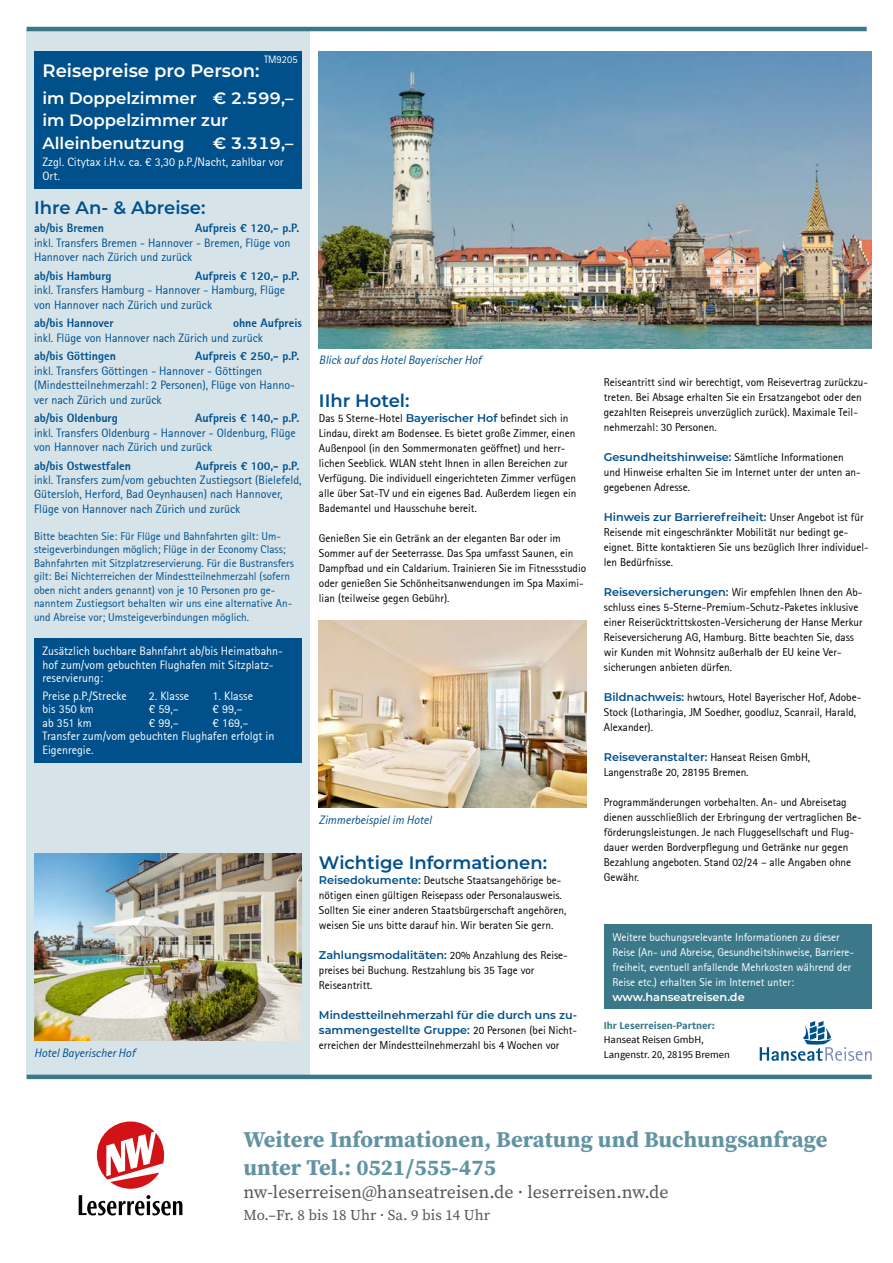
<style>
.page{position:relative;width:893px;height:1263px;background:#fff}
.page>*{position:absolute;margin:0;border:0;box-sizing:border-box;transform-origin:0 0}
.t1{font:700 22.5px/28.5px "Source Serif Pro";letter-spacing:.005em;color:#6293a2}
.t2{font:18px "Source Serif Pro";color:#575756}
.t3{font:600 18px "Montserrat";color:#00508c}
.t4{font:600 18px "Montserrat";color:#fff}
.t5{font:600 16.5px/22.5px "Montserrat";color:#fff}
.t6{font:15px "Source Serif Pro";color:#575756}
.t7{font:12px/14.4px "Rotis Sans Serif";color:#00508c}
.t8{font:12px/13.5px "Rotis Sans Serif";color:#fff}
.t9{font:800 12px "Rotis Sans Serif";color:#00508c}
.t10{font:italic 12px "Rotis Sans Serif";color:#00508c}
.t11{font:11.25px/15px "Rotis Sans Serif";color:#000}
.t12{font:11.25px/13.5px "Rotis Sans Serif";color:#00508c}
.t13{font:11.25px/15px "Rotis Sans Serif";color:#fff}
.t14{font:600 11.25px/15px "Montserrat";color:#00508c}
.t15{font:600 11.25px "Montserrat";color:#fff}
.t16{font:10.5px/14.4px "Source Sans Pro";color:#000}
.t17{font:700 10.5px "Source Sans Pro";color:#3b798a}
.t18{font:10.5px "Rotis Sans Serif";color:#fff}
.s1{font-family:"Montserrat";font-weight:600;color:#00508c}
.s2{font-family:"Rotis Sans Serif";font-weight:400;color:#000}
</style>
<div class="page">
<div style="left:604px;top:924px;width:268px;height:85px;background:#3b798a"></div>
<div style="left:27px;top:31px;width:283px;height:1046px;background:#d6e3e9"></div>
<hr style="left:27px;top:1075px;width:845px;height:4px;background:#3b798a">
<hr style="left:27px;top:27px;width:840px;height:4px;background:#3b798a">
<svg style="left:79px;top:1195px;width:103px;height:20px"></svg>
<svg style="left:97px;top:1121px;width:67px;height:68px"></svg>
<svg style="left:760px;top:1021px;width:112px;height:40px"></svg>
<div style="left:34px;top:51px;width:268px;height:137px;background:#00508c"></div>
<div style="left:34px;top:638px;width:268px;height:124px;background:#00508c"></div>
<img style="left:34px;top:853px;width:268px;height:187px">
<img style="left:319px;top:620px;width:268px;height:187px">
<img style="left:319px;top:51px;width:553px;height:298px">
<p class="t18" style="left:264px;top:53px;width:35px">TM9205</p>
<h2 class="t4" style="left:43px;top:58px;width:219px">Reisepreise pro Person:</h2>
<h3 class="t5" style="left:43px;top:86px;width:252px">im Doppelzimmer € 2.599,– im Doppelzimmer zur<br>Alleinbenutzung</h3>
<h3 class="t5" style="left:213px;top:131px;width:82px">€ 3.319,–</h3>
<p class="t8" style="left:43px;top:156px;width:243px">Zzgl. Citytax i.H.v. ca. € 3,30 p.P./Nacht, zahlbar vor<br>Ort.</p>
<h2 class="t3" style="left:34px;top:195px;width:173px">Ihre An- &amp; Abreise:</h2>
<p class="t9" style="left:34px;top:221px;width:71px">ab/bis Bremen</p>
<p class="t9" style="left:195px;top:221px;width:106px">Aufpreis € 120,- p.P.</p>
<p class="t7" style="left:34px;top:235px;width:258px">inkl. Transfers Bremen - Hannover - Bremen, Flüge von<br>Hannover nach Zürich und zurück</p>
<p class="t9" style="left:34px;top:268px;width:79px">ab/bis Hamburg</p>
<p class="t9" style="left:195px;top:268px;width:106px">Aufpreis € 120,- p.P.</p>
<p class="t7" style="left:34px;top:283px;width:253px">inkl. Transfers Hamburg - Hannover - Hamburg, Flüge von Hannover nach Zürich und zurück</p>
<p class="t9" style="left:34px;top:316px;width:81px">ab/bis Hannover</p>
<p class="t9" style="left:233px;top:316px;width:70px">ohne Aufpreis</p>
<p class="t7" style="left:34px;top:330px;width:230px">inkl. Flüge von Hannover nach Zürich und zurück</p>
<p class="t9" style="left:34px;top:349px;width:83px">ab/bis Göttingen</p>
<p class="t9" style="left:195px;top:349px;width:106px">Aufpreis € 250,- p.P.</p>
<p class="t7" style="left:34px;top:363px;width:262px">inkl. Transfers Göttingen - Hannover - Göttingen (Mindestteilnehmerzahl: 2 Personen), Flüge von Hanno&shy;ver nach Zürich und zurück</p>
<p class="t9" style="left:34px;top:410px;width:85px">ab/bis Oldenburg</p>
<p class="t9" style="left:195px;top:410px;width:106px">Aufpreis € 140,- p.P.</p>
<p class="t7" style="left:34px;top:425px;width:263px">inkl. Transfers Oldenburg - Hannover - Oldenburg, Flüge von Hannover nach Zürich und zurück</p>
<p class="t9" style="left:34px;top:458px;width:99px">ab/bis Ostwestfalen</p>
<p class="t9" style="left:196px;top:458px;width:106px">Aufpreis € 100,- p.P.</p>
<p class="t7" style="left:34px;top:473px;width:269px">inkl. Transfers zum/vom gebuchten Zustiegsort (Bielefeld,<br>Gütersloh, Herford, Bad Oeynhausen) nach Hannover,<br>Flüge von Hannover nach Zürich und zurück</p>
<p class="t12" style="left:34px;top:529px;width:261px">Bitte beachten Sie: Für Flüge und Bahnfahrten gilt: Um&shy;steigeverbindungen möglich; Flüge in der Economy Class; Bahnfahrten mit Sitzplatzreservierung. Für die Bustransfers gilt: Bei Nichterreichen der Mindestteilnehmerzahl (sofern oben nicht anders genannt) von je 10 Personen pro ge&shy;nanntem Zustiegsort behalten wir uns eine alternative An&shy;und Abreise vor; Umsteigeverbindungen möglich.</p>
<p class="t8" style="left:43px;top:644px;width:242px">Zusätzlich buchbare Bahnfahrt ab/bis Heimatbahn&shy;hof zum/vom gebuchten Flughafen mit Sitzplatz&shy;reservierung:</p>
<p class="t8" style="left:43px;top:689px;width:86px">Preise p.P./Strecke</p>
<p class="t8" style="left:149px;top:689px;width:42px">2. Klasse</p>
<p class="t8" style="left:213px;top:689px;width:42px">1. Klasse</p>
<p class="t8" style="left:43px;top:702px;width:53px">bis 350 km</p>
<p class="t8" style="left:149px;top:702px;width:31px">€ 59,–</p>
<p class="t8" style="left:213px;top:702px;width:31px">€ 99,–</p>
<p class="t8" style="left:43px;top:716px;width:51px">ab 351 km</p>
<p class="t8" style="left:149px;top:716px;width:31px">€ 99,–</p>
<p class="t8" style="left:43px;top:716px;width:233px;text-indent:170px">€ 169,–<br>Transfer zum/vom gebuchten Flughafen erfolgt in<br>Eigenregie.</p>
<p class="t10" style="left:319px;top:352px;width:164px">Blick auf das Hotel Bayerischer Hof</p>
<h2 class="t3" style="left:319px;top:388px;width:92px">IIhr Hotel:</h2>
<p class="t11" style="left:319px;top:411px;width:259px">Das 5 Sterne-Hotel <span class="s1">Bayerischer Hof</span> befindet sich in Lindau, direkt am Bodensee. Es bietet große Zimmer, einen Außenpool (in den Sommermonaten geöffnet) und herr&shy;lichen Seeblick. WLAN steht Ihnen in allen Bereichen zur Verfügung. Die individuell eingerichteten Zimmer verfügen alle über Sat-TV und ein eigenes Bad. Außerdem liegen ein Bademantel und Hausschuhe bereit.</p>
<p class="t11" style="left:319px;top:531px;width:269px">Genießen Sie ein Getränk an der eleganten Bar oder im Sommer auf der Seeterrasse. Das Spa umfasst Saunen, ein Dampfbad und ein Caldarium. Trainieren Sie im Fitnessstudio oder genießen Sie Schönheitsanwendungen im Spa Maximi&shy;lian (teilweise gegen Gebühr).</p>
<p class="t10" style="left:34px;top:1046px;width:103px">Hotel Bayerischer Hof</p>
<p class="t10" style="left:319px;top:813px;width:114px">Zimmerbeispiel im Hotel</p>
<h2 class="t3" style="left:319px;top:850px;width:230px">Wichtige Informationen:</h2>
<p class="t11" style="left:319px;top:873px;width:249px"><span class="s1">Reisedokumente:</span> Deutsche Staatsangehörige be&shy;nötigen einen gültigen Reisepass oder Personalausweis.<br>Sollten Sie einer anderen Staatsbürgerschaft angehören, weisen Sie uns bitte darauf hin. Wir beraten Sie gern.</p>
<p class="t11" style="left:319px;top:948px;width:250px"><span class="s1">Zahlungsmodalitäten:</span> 20% Anzahlung des Reise&shy;preises bei Buchung. Restzahlung bis 35 Tage vor<br>Reiseantritt.</p>
<p class="t14" style="left:319px;top:1007px;width:260px">Mindestteilnehmerzahl für die durch uns zu&shy;sammengestellte Gruppe: <span class="s2">20 Personen (bei Nicht-</span></p>
<p class="t11" style="left:319px;top:1038px;width:242px">erreichen der Mindestteilnehmerzahl bis 4 Wochen vor</p>
<p class="t11" style="left:604px;top:375px;width:266px">Reiseantritt sind wir berechtigt, vom Reisevertrag zurückzu&shy;treten. Bei Absage erhalten Sie ein Ersatzangebot oder den gezahlten Reisepreis unverzüglich zurück). Maximale Teil&shy;nehmerzahl: 30 Personen.</p>
<p class="t11" style="left:604px;top:450px;width:258px"><span class="s1">Gesundheitshinweise:</span> Sämtliche Informationen und Hinweise erhalten Sie im Internet unter der unten an&shy;gegebenen Adresse.</p>
<p class="t14" style="left:604px;top:509px;width:261px">Hinweis zur Barrierefreiheit: <span class="s2">Unser Angebot ist für</span></p>
<p class="t11" style="left:604px;top:525px;width:266px">Reisende mit eingeschränkter Mobilität nur bedingt ge&shy;eignet. Bitte kontaktieren Sie uns bezüglich Ihrer individuel&shy;len Bedürfnisse.</p>
<p class="t11" style="left:604px;top:585px;width:260px"><span class="s1">Reiseversicherungen:</span> Wir empfehlen Ihnen den Ab&shy;schluss eines 5-Sterne-Premium-Schutz-Paketes inklusive einer Reiserücktrittskosten-Versicherung der Hanse Merkur Reiseversicherung AG, Hamburg. Bitte beachten Sie, dass wir Kunden mit Wohnsitz außerhalb der EU keine Ver&shy;sicherungen anbieten dürfen.</p>
<p class="t11" style="left:604px;top:690px;width:259px"><span class="s1">Bildnachweis:</span> hwtours, Hotel Bayerischer Hof, Adobe-<br>Stock (Lotharingia, JM Soedher, goodluz, Scanrail, Harald,<br>Alexander).</p>
<p class="t14" style="left:604px;top:749px;width:208px">Reiseveranstalter: <span class="s2">Hanseat Reisen GmbH,</span></p>
<p class="t11" style="left:604px;top:765px;width:146px">Langenstraße 20, 28195 Bremen.</p>
<p class="t11" style="left:604px;top:795px;width:259px">Programmänderungen vorbehalten. An- und Abreisetag dienen ausschließlich der Erbringung der vertraglichen Be&shy;förderungsleistungen. Je nach Fluggesellschaft und Flug&shy;dauer werden Bordverpflegung und Getränke nur gegen Bezahlung angeboten. Stand 02/24 – alle Angaben ohne Gewähr.</p>
<p class="t13" style="left:612px;top:929px;width:243px">Weitere buchungsrelevante Informationen zu dieser Reise (An- und Abreise, Gesundheitshinweise, Barriere&shy;freiheit, eventuell anfallende Mehrkosten während der Reise etc.) erhalten Sie im Internet unter:</p>
<p class="t15" style="left:612px;top:989px;width:134px">www.hanseatreisen.de</p>
<p class="t17" style="left:604px;top:1019px;width:113px">Ihr Leserreisen-Partner:</p>
<p class="t16" style="left:604px;top:1033px;width:127px">Hanseat Reisen GmbH,<br>Langenstr. 20, 28195 Bremen</p>
<h1 class="t1" style="left:243px;top:1124px;width:586px">Weitere Informationen, Beratung und Buchungsanfrage unter Tel.: 0521/555-475</h1>
<h2 class="t2" style="left:243px;top:1179px;width:427px">nw-leserreisen@hanseatreisen.de · leserreisen.nw.de</h2>
<h3 class="t6" style="left:243px;top:1205px;width:248px">Mo.–Fr. 8 bis 18 Uhr · Sa. 9 bis 14 Uhr</h3>
</div>
